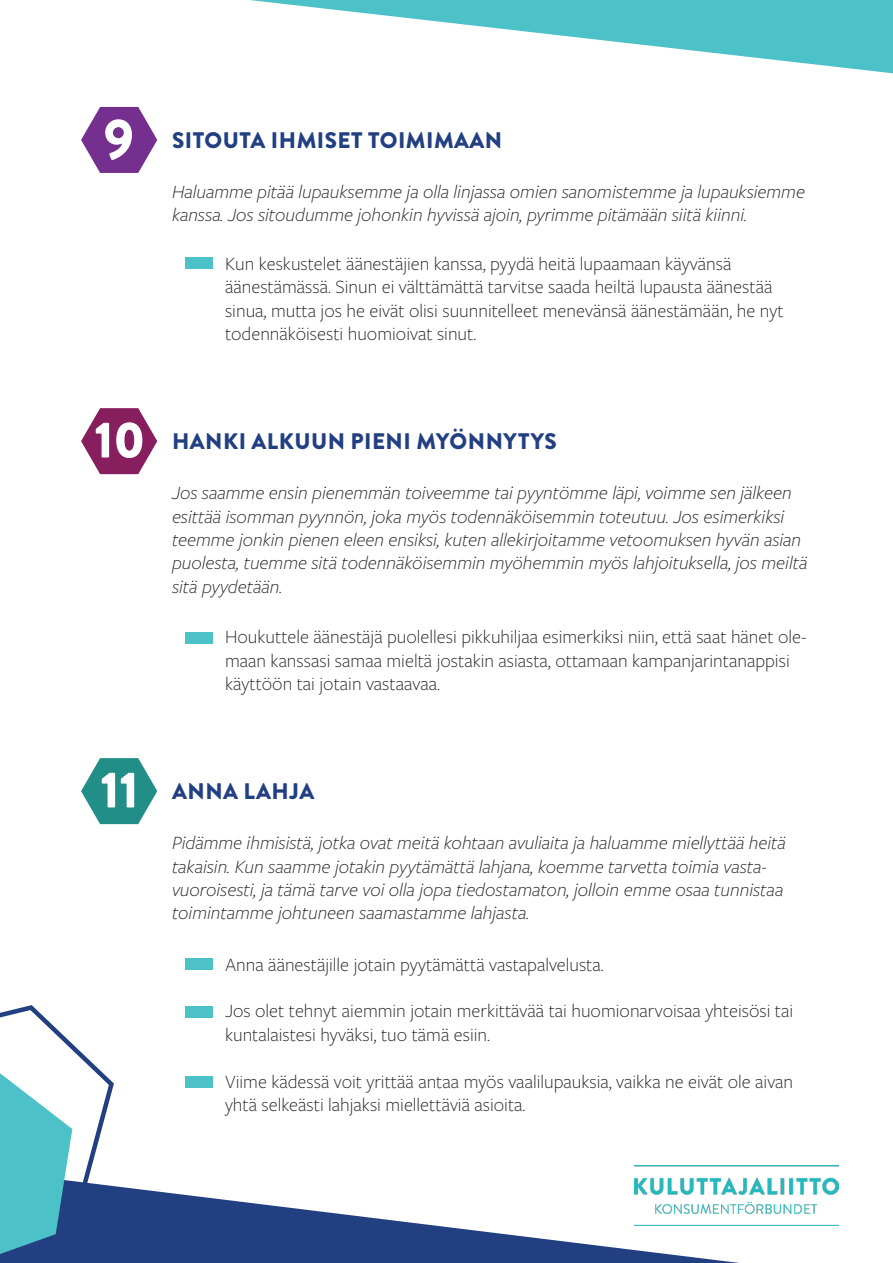
<style>
.page{position:relative;width:893px;height:1263px;background:#fff}
.page>*{position:absolute;margin:0;border:0;box-sizing:border-box;transform-origin:0 0}
.t1{font:900 57px "Brandon Grotesque";color:#fff}
.t2{font:900 51px "Brandon Grotesque";color:#fff}
.t3{font:900 22.5px "Brandon Grotesque";letter-spacing:.02em;color:#223f82}
.t4{font:italic 300 19.5px/23.4px "Freight Sans Pro";color:#231f20}
.t5{font:300 19.5px/23.4px "Freight Sans Pro";color:#231f20}
</style>
<div class="page">
<img style="left:635px;top:1166px;width:204px;height:59px">
<svg style="left:0;top:1172px;width:740px;height:91px"></svg>
<svg style="left:81px;top:107px;width:76px;height:66px"></svg>
<svg style="left:81px;top:408px;width:76px;height:66px"></svg>
<svg style="left:81px;top:758px;width:76px;height:66px"></svg>
<div style="left:185px;top:257px;width:27px;height:12px;background:#4cc2c8"></div>
<div style="left:185px;top:632px;width:27px;height:11px;background:#4cc2c8"></div>
<div style="left:185px;top:958px;width:27px;height:11px;background:#4cc2c8"></div>
<div style="left:185px;top:1006px;width:27px;height:11px;background:#4cc2c8"></div>
<div style="left:185px;top:1076px;width:27px;height:12px;background:#4cc2c8"></div>
<svg style="left:0;top:1005px;width:116px;height:249px"></svg>
<svg style="left:250px;top:0;width:643px;height:73px"></svg>
<p class="t1" style="left:103px;top:99px;width:32px">9</p>
<p class="t3" style="left:172px;top:124px;width:332px">SITOUTA IHMISET TOIMIMAAN</p>
<p class="t4" style="left:172px;top:179px;width:634px">Haluamme pitää lupauksemme ja olla linjassa omien sanomistemme ja lupauksiemme kanssa. Jos sitoudumme johonkin hyvissä ajoin, pyrimme pitämään siitä kiinni.</p>
<p class="t5" style="left:225px;top:251px;width:560px">Kun keskustelet äänestäjien kanssa, pyydä heitä lupaamaan käyvänsä äänestämässä. Sinun ei välttämättä tarvitse saada heiltä lupausta äänestää sinua, mutta jos he eivät olisi suunnitelleet menevänsä äänestämään, he nyt todennäköisesti huomioivat sinut.</p>
<p class="t2" style="left:94px;top:404px;width:52px">10</p>
<p class="t3" style="left:172px;top:425px;width:386px">HANKI ALKUUN PIENI MYÖNNYTYS</p>
<p class="t4" style="left:172px;top:480px;width:637px">Jos saamme ensin pienemmän toiveemme tai pyyntömme läpi, voimme sen jälkeen esittää isomman pyynnön, joka myös todennäköisemmin toteutuu. Jos esimerkiksi teemme jonkin pienen eleen ensiksi, kuten allekirjoitamme vetoomuksen hyvän asian puolesta, tuemme sitä todennäköisemmin myöhemmin myös lahjoituksella, jos meiltä sitä pyydetään.</p>
<p class="t5" style="left:225px;top:624px;width:583px">Houkuttele äänestäjä puolellesi pikkuhiljaa esimerkiksi niin, että saat hänet ole&shy;maan kanssasi samaa mieltä jostakin asiasta, ottamaan kampanjarintanappisi käyttöön tai jotain vastaavaa.</p>
<p class="t2" style="left:100px;top:754px;width:40px">11</p>
<p class="t3" style="left:172px;top:775px;width:144px">ANNA LAHJA</p>
<p class="t4" style="left:172px;top:830px;width:615px">Pidämme ihmisistä, jotka ovat meitä kohtaan avuliaita ja haluamme miellyttää heitä takaisin. Kun saamme jotakin pyytämättä lahjana, koemme tarvetta toimia vasta&shy;vuoroisesti, ja tämä tarve voi olla jopa tiedostamaton, jolloin emme osaa tunnistaa toimintamme johtuneen saamastamme lahjasta.</p>
<p class="t5" style="left:225px;top:952px;width:380px">Anna äänestäjille jotain pyytämättä vastapalvelusta.</p>
<p class="t5" style="left:225px;top:999px;width:570px">Jos olet tehnyt aiemmin jotain merkittävää tai huomionarvoisaa yhteisösi tai kuntalaistesi hyväksi, tuo tämä esiin.</p>
<p class="t5" style="left:225px;top:1069px;width:570px">Viime kädessä voit yrittää antaa myös vaalilupauksia, vaikka ne eivät ole aivan yhtä selkeästi lahjaksi miellettäviä asioita.</p>
</div>
